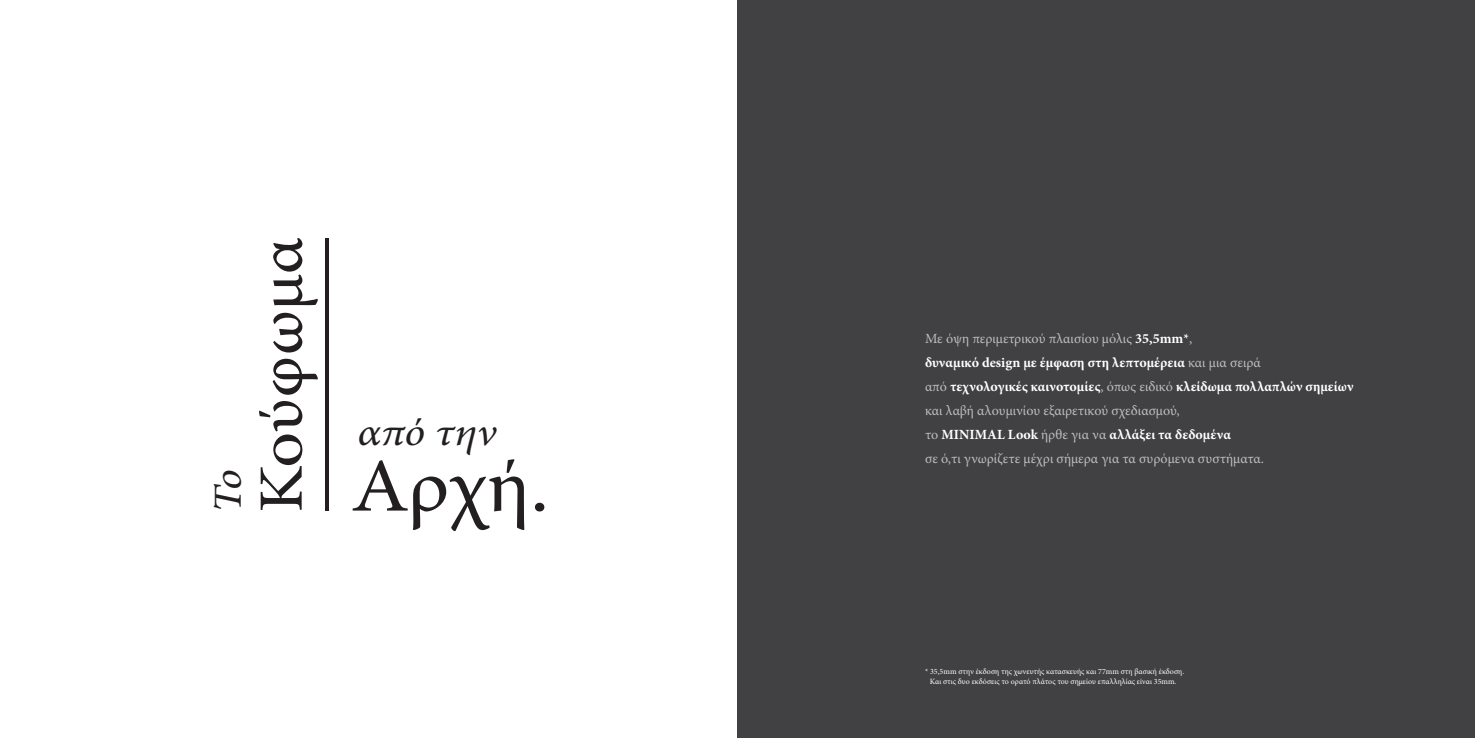
<style>
.page{position:relative;width:1475px;height:738px;background:#fff}
.page>*{position:absolute;margin:0;border:0;box-sizing:border-box;transform-origin:0 0}
.t1{font:75.8px "Minion Pro";color:#231f20;scale:1.11 1}
.t2{font:63px "Minion Pro";color:#231f20;scale:1.11 1}
.t3{font:italic 39.7px "Minion Pro";letter-spacing:-.005em;color:#231f20;scale:1.11 1}
.t4{font:14px/24px "Minion Pro";color:#bcbec0}
.t5{font:8px/10px "Minion Pro";color:#fff;text-align:center}
.s1{font-weight:700;color:#fff}
</style>
<div class="page">
<div style="left:737px;top:0;width:737px;height:737px;background:#414042"></div>
<hr style="left:325px;top:238px;width:3px;height:272px;background:#231f20">
<h3 class="t3" style="left:201px;top:512px;width:41px;rotate:-90deg">Το</h3>
<h2 class="t2" style="left:239px;top:512px;width:249px;rotate:-90deg">Κούφωμα</h2>
<h3 class="t3" style="left:357px;top:405px;width:127px">από την</h3>
<h1 class="t1" style="left:351px;top:435px;width:180px">Αρχή.</h1>
<p class="t4" style="left:924px;top:326px;width:430px">Με όψη περιμετρικού πλαισίου μόλις <span class="s1">35,5mm*</span>,<br><span class="s1">δυναμικό design με έμφαση στη λεπτομέρεια</span> και μια σειρά<br>από <span class="s1">τεχνολογικές καινοτομίες</span>, όπως ειδικό <span class="s1">κλείδωμα πολλαπλών σημείων </span>και λαβή αλουμινίου εξαιρετικού σχεδιασμού,<br>το <span class="s1">MINIMAL Look</span> ήρθε για να <span class="s1">αλλάξει τα δεδομένα<br></span>σε ό,τι γνωρίζετε μέχρι σήμερα για τα συρόμενα συστήματα.</p>
<p class="t5" style="left:924px;top:666px;width:260px">* 35,5mm στην έκδοση της χωνευτής κατασκευής και 77mm στη βασική έκδοση.<br>Και στις δυο εκδόσεις το ορατό πλάτος του σημείου επαλληλίας είναι 35mm.</p>
</div>
